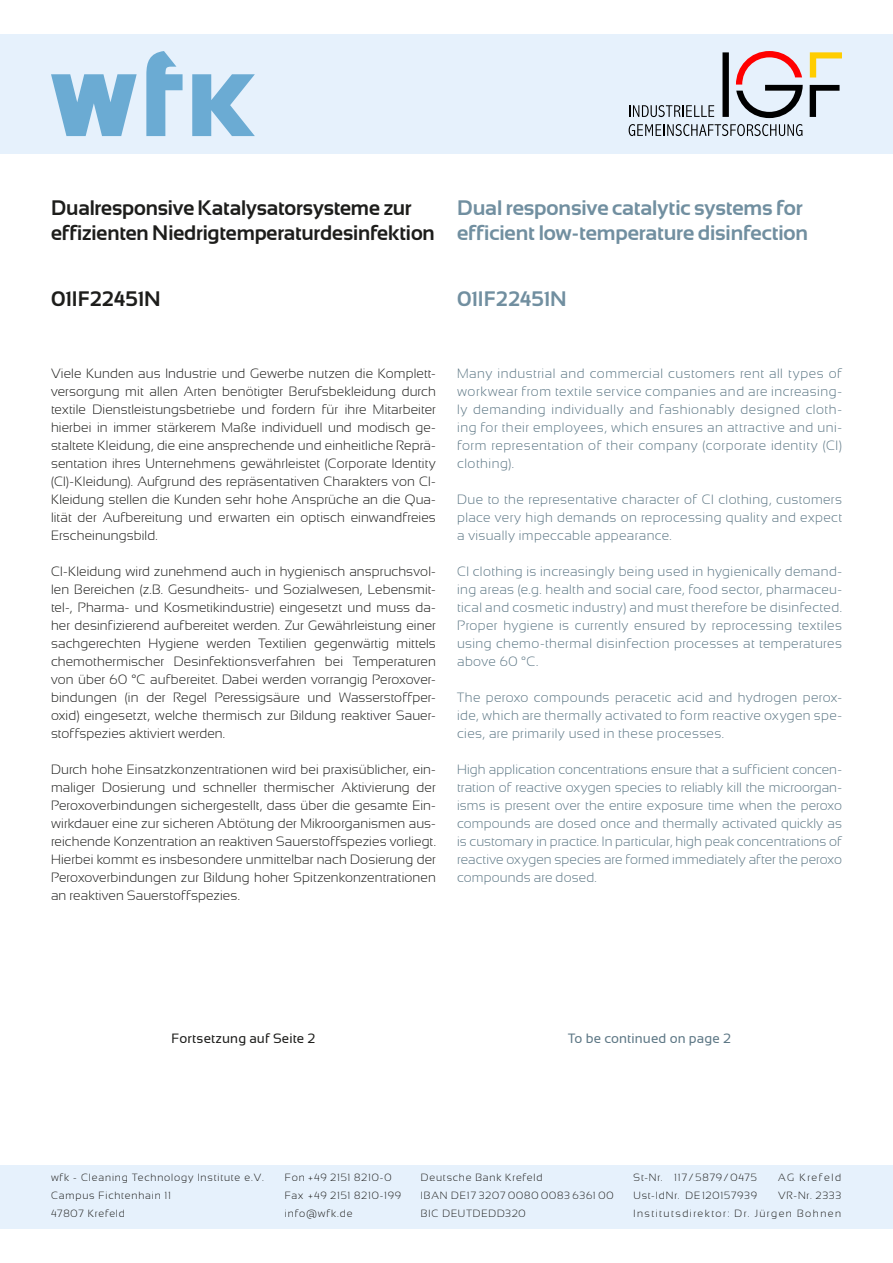
<style>
.page{position:relative;width:893px;height:1263px;background:#fff}
.page>*{position:absolute;margin:0;border:0;box-sizing:border-box;transform-origin:0 0}
.t1{font:700 21px/25.2px "Sansation";letter-spacing:-.005em;color:#1d1d1b}
.t2{font:700 21px/25.2px "Sansation";letter-spacing:-.005em;color:#718fa0}
.t3{font:300 13.5px/18px "Sansation";letter-spacing:.01em;color:#1d1d1b;text-align:justify}
.t4{font:300 13.5px/18px "Sansation";letter-spacing:.03em;color:#5d7785;text-align:justify}
.t5{font:13.5px "Sansation";letter-spacing:.01em;color:#1d1d1b}
.t6{font:13.5px "Sansation";letter-spacing:.01em;color:#5d7785}
.t7{font:300 10.5px/18px "Sansation";letter-spacing:.08em;color:#1d1d1b}
.t8{font:300 10.5px "Sansation";letter-spacing:.14em;color:#1d1d1b}
.t9{font:300 10.5px/18px "Sansation";letter-spacing:.125em;color:#1d1d1b}
</style>
<div class="page">
<div style="left:0;top:1165px;width:893px;height:64px;background:#e6f1fc"></div>
<div style="left:0;top:34px;width:893px;height:119px;background:#e6f1fc"></div>
<svg style="left:192px;top:74px;width:63px;height:62px"></svg>
<svg style="left:146px;top:51px;width:37px;height:85px"></svg>
<svg style="left:51px;top:74px;width:86px;height:62px"></svg>
<svg style="left:810px;top:85px;width:29px;height:32px"></svg>
<svg style="left:722px;top:52px;width:7px;height:65px"></svg>
<svg style="left:736px;top:51px;width:67px;height:67px"></svg>
<svg style="left:810px;top:52px;width:32px;height:25px"></svg>
<svg style="left:629px;top:105px;width:85px;height:12px"></svg>
<svg style="left:629px;top:124px;width:173px;height:12px"></svg>
<h1 class="t1" style="left:51px;top:195px;width:385px">Dualresponsive Katalysatorsysteme zur effizienten Niedrigtemperaturdesinfektion</h1>
<h1 class="t1" style="left:51px;top:286px;width:111px">01IF22451N</h1>
<h1 class="t2" style="left:457px;top:195px;width:353px">Dual responsive catalytic systems for efficient low-temperature disinfection</h1>
<h1 class="t2" style="left:457px;top:286px;width:111px">01IF22451N</h1>
<p class="t3" style="left:51px;top:364px;width:386px">Viele Kunden aus Industrie und Gewerbe nutzen die Komplett&shy;versorgung mit allen Arten benötigter Berufsbekleidung durch textile Dienstleistungsbetriebe und fordern für ihre Mitarbeiter hierbei in immer stärkerem Maße individuell und modisch ge&shy;staltete Kleidung, die eine ansprechende und einheitliche Reprä&shy;sentation ihres Unternehmens gewährleistet (Corporate Identity (CI)-Kleidung). Aufgrund des repräsentativen Charakters von CI-Kleidung stellen die Kunden sehr hohe Ansprüche an die Qua&shy;lität der Aufbereitung und erwarten ein optisch einwandfreies Erscheinungsbild.</p>
<p class="t3" style="left:51px;top:562px;width:386px">CI-Kleidung wird zunehmend auch in hygienisch anspruchsvol&shy;len Bereichen (z.B. Gesundheits- und Sozialwesen, Lebensmit&shy;tel-, Pharma- und Kosmetikindustrie) eingesetzt und muss da&shy;her desinfizierend aufbereitet werden. Zur Gewährleistung einer sachgerechten Hygiene werden Textilien gegenwärtig mittels chemothermischer Desinfektionsverfahren bei Temperaturen von über 60 °C aufbereitet. Dabei werden vorrangig Peroxover&shy;bindungen (in der Regel Peressigsäure und Wasserstoffper&shy;oxid) eingesetzt, welche thermisch zur Bildung reaktiver Sauer&shy;stoffspezies aktiviert werden.</p>
<p class="t3" style="left:51px;top:760px;width:386px">Durch hohe Einsatzkonzentrationen wird bei praxisüblicher, ein&shy;maliger Dosierung und schneller thermischer Aktivierung der Peroxoverbindungen sichergestellt, dass über die gesamte Ein&shy;wirkdauer eine zur sicheren Abtötung der Mikroorganismen aus&shy;reichende Konzentration an reaktiven Sauerstoffspezies vorliegt.<br>Hierbei kommt es insbesondere unmittelbar nach Dosierung der Peroxoverbindungen zur Bildung hoher Spitzenkonzentrationen an reaktiven Sauerstoffspezies.</p>
<p class="t4" style="left:457px;top:364px;width:386px">Many industrial and commercial customers rent all types of workwear from textile service companies and are increasing&shy;ly demanding individually and fashionably designed cloth&shy;ing for their employees, which ensures an attractive and uni&shy;form representation of their company (corporate identity (CI) clothing).</p>
<p class="t4" style="left:457px;top:490px;width:386px">Due to the representative character of CI clothing, customers place very high demands on reprocessing quality and expect a visually impeccable appearance.</p>
<p class="t4" style="left:457px;top:562px;width:386px">CI clothing is increasingly being used in hygienically demand&shy;ing areas (e.g. health and social care, food sector, pharmaceu&shy;tical and cosmetic industry) and must therefore be disinfected.<br>Proper hygiene is currently ensured by reprocessing textiles using chemo-thermal disinfection processes at temperatures above 60 °C.</p>
<p class="t4" style="left:457px;top:688px;width:386px">The peroxo compounds peracetic acid and hydrogen perox&shy;ide, which are thermally activated to form reactive oxygen spe&shy;cies, are primarily used in these processes.</p>
<p class="t4" style="left:457px;top:760px;width:386px">High application concentrations ensure that a sufficient concen&shy;tration of reactive oxygen species to reliably kill the microorgan&shy;isms is present over the entire exposure time when the peroxo compounds are dosed once and thermally activated quickly as is customary in practice. In particular, high peak concentrations of reactive oxygen species are formed immediately after the peroxo compounds are dosed.</p>
<p class="t5" style="left:172px;top:1031px;width:145px">Fortsetzung auf Seite 2</p>
<p class="t6" style="left:568px;top:1031px;width:164px">To be continued on page 2</p>
<p class="t7" style="left:51px;top:1169px;width:214px">wfk - Cleaning Technology Institute e.V.<br>Campus Fichtenhain 11<br>47807 Krefeld</p>
<p class="t7" style="left:285px;top:1169px;width:118px">Fon +49 2151 8210-0<br>Fax +49 2151 8210-199 info@wfk.de</p>
<p class="t7" style="left:421px;top:1169px;width:194px">Deutsche Bank Krefeld<br>IBAN DE17 3207 0080 0083 6361 00<br>BIC DEUTDEDD320</p>
<p class="t7" style="left:634px;top:1169px;width:125px">St-Nr. 117/5879/0475<br>Ust-IdNr. DE120157939</p>
<p class="t9" style="left:778px;top:1169px;width:64px">AG Krefeld<br>VR-Nr. 2333</p>
<p class="t8" style="left:634px;top:1208px;width:209px">Institutsdirektor: Dr. Jürgen Bohnen</p>
</div>
